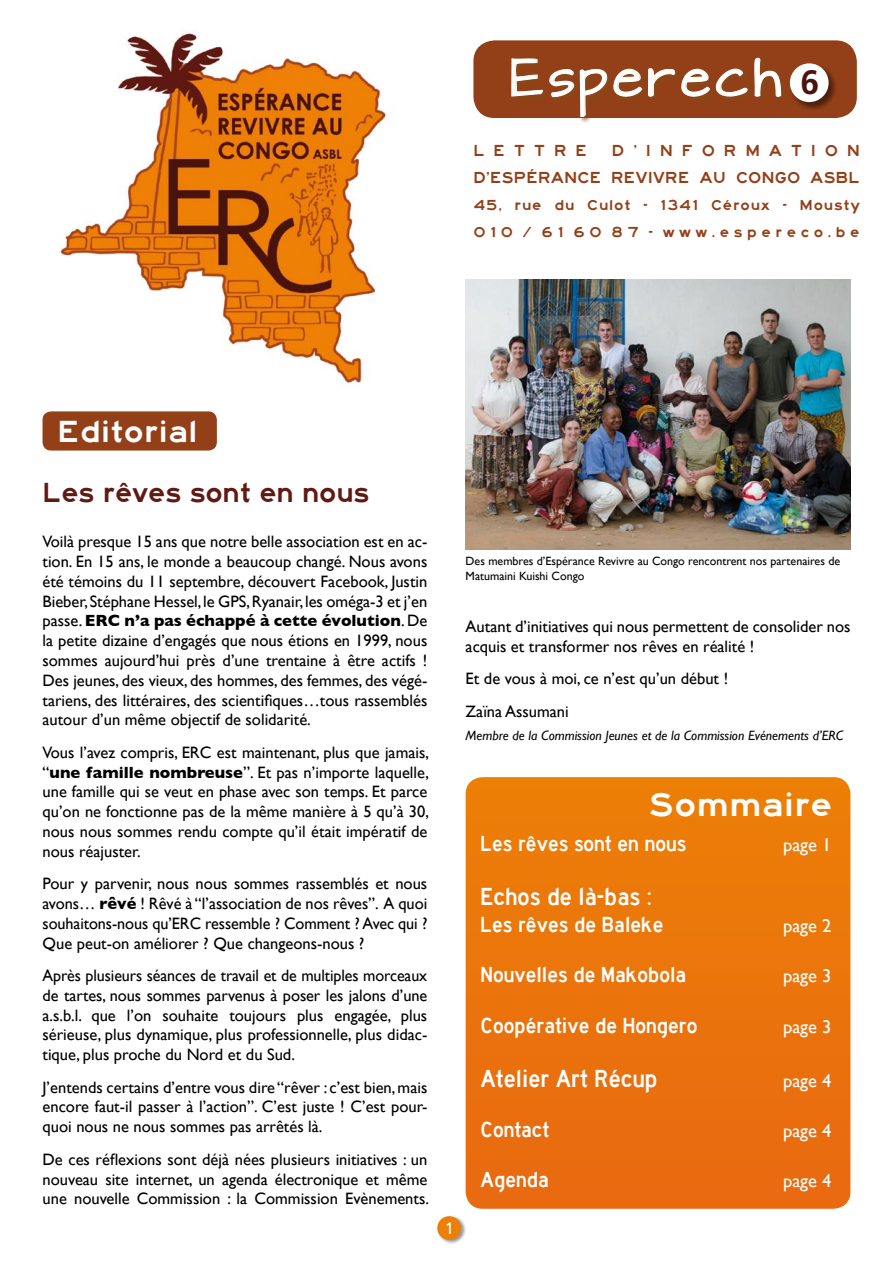
<style>
.page{position:relative;width:893px;height:1263px;background:#fff}
.page>*{position:absolute;margin:0;border:0;box-sizing:border-box;transform-origin:0 0}
.t1{font:45px "Architects Daughter";letter-spacing:.12em;color:#fff}
.t2{font:34.5px "Highway Gothic Expanded";letter-spacing:.01em;color:#fff}
.t3{font:700 33.75px "Frutiger";color:#4a140e}
.t4{font:31.5px "Highway Gothic Expanded";letter-spacing:.01em;color:#fff}
.t5{font:28.5px "Highway Gothic Expanded";letter-spacing:-.01em;color:#601a14;scale:.96 1}
.t6{font:25.5px "Highway Gothic";color:#fff}
.t7{font:22.5px "Highway Gothic";color:#fff}
.t8{font:18.6px "Gill Sans";color:#fff}
.t9{font:16.5px/19.8px "Gill Sans";color:#000;text-align:justify}
.t10{font:16.5px/27px "Highway Gothic Expanded";color:#934019;text-align:right}
.t11{font:16.5px "Frutiger";color:#fff}
.t12{font:15px/27px "Highway Gothic Expanded";letter-spacing:.05em;color:#934019}
.t13{font:italic 13.5px "Gill Sans";color:#000}
.t14{font:12px/14.4px "Gill Sans";color:#000}
.s1{font-weight:700}
</style>
<div class="page">
<img style="left:60px;top:33px;width:327px;height:351px">
<div style="left:466px;top:777px;width:384px;height:432px;background:#eb740c;border-radius:17px"></div>
<div style="left:43px;top:411px;width:174px;height:39px;background:#934019;border-radius:9px"></div>
<div style="left:473px;top:40px;width:384px;height:78px;background:#934019;border-radius:21px"></div>
<div style="left:789px;top:62px;width:49px;height:50px;background:#000;opacity:.5"></div>
<div style="left:790px;top:63px;width:39px;height:39px;background:#fff;border-radius:50%"></div>
<div style="left:436px;top:1215px;width:31px;height:30px;background:#000;opacity:.4"></div>
<div style="left:437px;top:1216px;width:24px;height:24px;background:#ec7f06;border-radius:50%"></div>
<svg style="left:511px;top:58px;width:96px;height:59px"></svg>
<svg style="left:613px;top:68px;width:135px;height:29px"></svg>
<svg style="left:754px;top:57px;width:28px;height:40px"></svg>
<img style="left:466px;top:279px;width:384px;height:271px">
<h1 class="t1" style="left:510px;top:46px;width:272px">Esperech</h1>
<h3 class="t3" style="left:801px;top:63px;width:20px">6</h3>
<p class="t10" style="left:473px;top:137px;width:388px">D’INFORMATION<br>D’ESPÉRANCE REVIVRE AU CONGO ASBL</p>
<p class="t12" style="left:473px;top:191px;width:388px">45, rue du Culot - 1341 Céroux - Mousty<br>010 / 61 60 87 - www.espereco.be</p>
<p class="t10" style="left:473px;top:137px;width:115px">LETTRE</p>
<h3 class="t4" style="left:57px;top:415px;width:142px">Editorial</h3>
<h3 class="t5" style="left:43px;top:477px;width:342px">Les rêves sont en nous</h3>
<p class="t9" style="left:43px;top:532px;width:386px">Voilà presque 15 ans que notre belle association est en ac&shy;tion. En 15 ans, le monde a beaucoup changé. Nous avons été témoins du 11 septembre, découvert Facebook, Justin Bieber,Stéphane Hessel,le GPS,Ryanair,les oméga-3 et j’en passe.<span class="s1">ERC n’a pas échappé à cette évolution</span>.De la petite dizaine d’engagés que nous étions en 1999, nous sommes aujourd’hui près d’une trentaine à être actifs !<br>Des jeunes, des vieux, des hommes, des femmes, des végé&shy;tariens, des littéraires, des scientifiques…tous rassemblés autour d’un même objectif de solidarité.</p>
<p class="t9" style="left:43px;top:742px;width:388px">Vous l’avez compris, ERC est maintenant, plus que jamais, “<span class="s1">une famille nombreuse</span>”. Et pas n’importe laquelle, une famille qui se veut en phase avec son temps. Et parce qu’on ne fonctionne pas de la même manière à 5 qu’à 30, nous nous sommes rendu compte qu’il était impératif de nous réajuster.</p>
<p class="t9" style="left:43px;top:874px;width:386px">Pour y parvenir, nous nous sommes rassemblés et nous avons… <span class="s1">rêvé</span> ! Rêvé à “l’association de nos rêves”. A quoi souhaitons-nous qu’ERC ressemble ? Comment ? Avec qui ?<br>Que peut-on améliorer ? Que changeons-nous ?</p>
<p class="t9" style="left:43px;top:965px;width:386px">Après plusieurs séances de travail et de multiples morceaux de tartes, nous sommes parvenus à poser les jalons d’une a.s.b.l. que l’on souhaite toujours plus engagée, plus sérieuse, plus dynamique, plus professionnelle, plus didac&shy;tique, plus proche du Nord et du Sud.</p>
<p class="t9" style="left:43px;top:1077px;width:386px">J’entends certains d’entre vous dire “rêver : c’est bien,mais encore faut-il passer à l’action”. C’est juste ! C’est pour&shy;quoi nous ne nous sommes pas arrêtés là.</p>
<p class="t9" style="left:43px;top:1149px;width:388px">De ces réflexions sont déjà nées plusieurs initiatives : un nouveau site internet, un agenda électronique et même une nouvelle Commission : la Commission Evènements.</p>
<p class="t14" style="left:466px;top:554px;width:376px">Des membres d’Espérance Revivre au Congo rencontrent nos partenaires de<br>Matumaini Kuishi Congo</p>
<p class="t9" style="left:466px;top:617px;width:386px">Autant d’initiatives qui nous permettent de consolider nos acquis et transformer nos rêves en réalité !</p>
<p class="t9" style="left:466px;top:663px;width:264px;line-height:32.4px">Et de vous à moi, ce n’est qu’un début !<br>Zaïna Assumani</p>
<p class="t13" style="left:466px;top:728px;width:379px">Membre de la Commission Jeunes et de la Commission Evénements d’ERC</p>
<p class="t11" style="left:445px;top:1219px;width:11px">1</p>
<h2 class="t2" style="left:648px;top:786px;width:186px">Sommaire</h2>
<h3 class="t7" style="left:480px;top:831px;width:207px">Les rêves sont en nous</h3>
<p class="t8" style="left:783px;top:834px;width:50px">page 1</p>
<h3 class="t6" style="left:480px;top:883px;width:173px">Echos de là-bas :</h3>
<h3 class="t7" style="left:480px;top:912px;width:184px">Les rêves de Baleke</h3>
<p class="t8" style="left:783px;top:915px;width:50px">page 2</p>
<h3 class="t7" style="left:480px;top:963px;width:207px">Nouvelles de Makobola</h3>
<p class="t8" style="left:783px;top:965px;width:50px">page 3</p>
<h3 class="t7" style="left:480px;top:1013px;width:218px">Coopérative de Hongero</h3>
<p class="t8" style="left:783px;top:1015px;width:50px">page 3</p>
<h3 class="t6" style="left:480px;top:1064px;width:179px">Atelier Art Récup</h3>
<p class="t8" style="left:783px;top:1069px;width:50px">page 4</p>
<h3 class="t7" style="left:480px;top:1117px;width:70px">Contact</h3>
<p class="t8" style="left:783px;top:1120px;width:50px">page 4</p>
<h3 class="t7" style="left:480px;top:1168px;width:70px">Agenda</h3>
<p class="t8" style="left:783px;top:1170px;width:50px">page 4</p>
</div>
